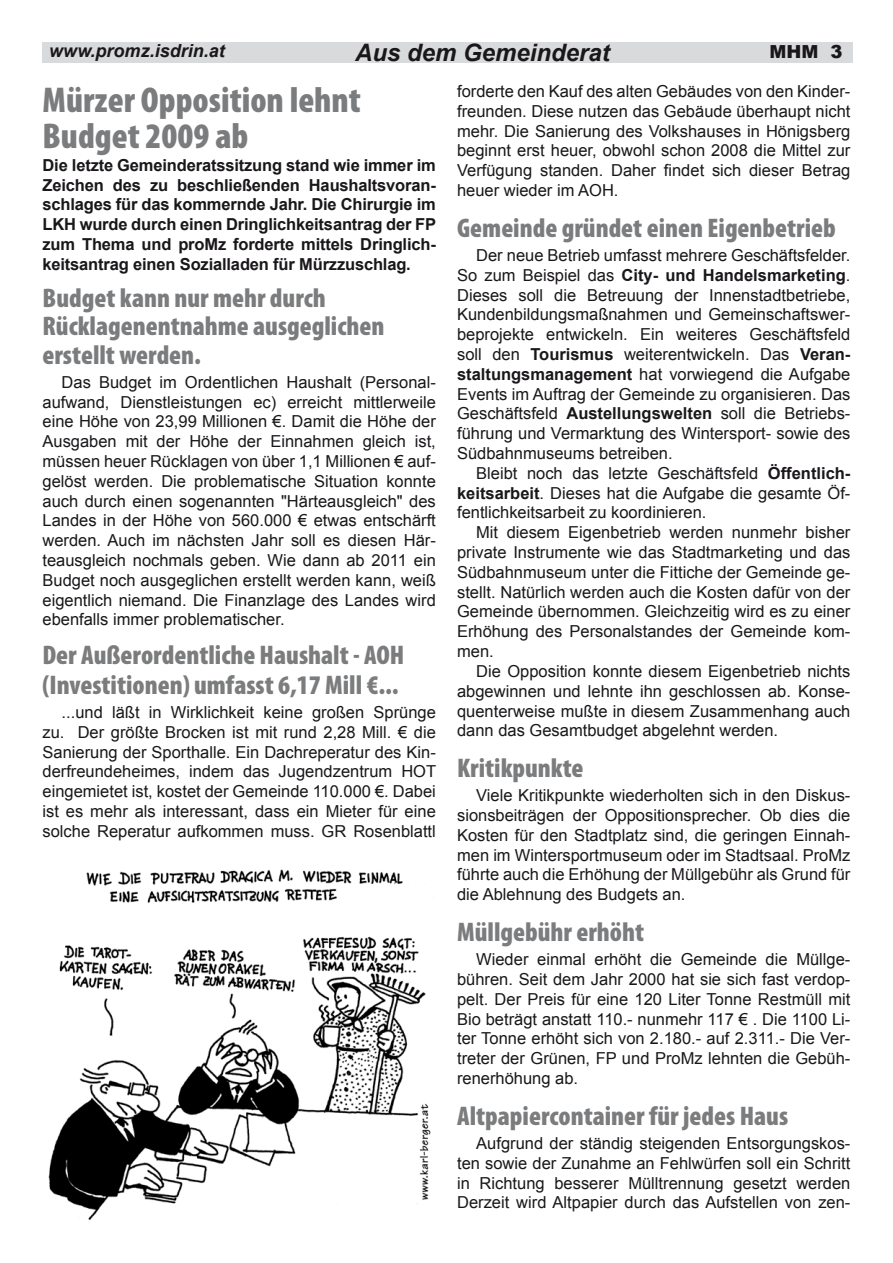
<style>
.page{position:relative;width:893px;height:1263px;background:#fff}
.page>*{position:absolute;margin:0;border:0;box-sizing:border-box;transform-origin:0 0}
.t1{font:900 condensed 36px/36px "Myriad Pro";color:#7b7c7e}
.t2{font:900 condensed 27px/28.5px "Myriad Pro";color:#7b7c7e}
.t3{font:italic 700 24px "Arial";color:#1a171b}
.t4{font:italic 700 18px "Arial";color:#1a171b}
.t5{font:900 18px "Arial";color:#1a171b}
.t6{font:16.5px/19.8px "Arial";color:#1a171b;text-align:justify}
.t7{font:700 16.5px/19.8px "Arial";letter-spacing:-.01em;color:#1a171b;text-align:justify}
.s1{font-weight:700}
</style>
<div class="page">
<div style="left:43px;top:43px;width:810px;height:20px;background:#d9dadb"></div>
<img style="left:48px;top:869px;width:383px;height:351px">
<p class="t4" style="left:49px;top:41px;width:177px">www.promz.isdrin.at</p>
<h3 class="t3" style="left:355px;top:39px;width:256px">Aus dem Gemeinderat</h3>
<p class="t5" style="left:769px;top:42px;width:48px">MHM</p>
<h1 class="t1" style="left:43px;top:81px;width:320px">Mürzer Opposition lehnt<br>Budget 2009 ab</h1>
<p class="t7" style="left:43px;top:155px;width:395px">Die letzte Gemeinderatssitzung stand wie immer im Zeichen des zu beschließenden Haushaltsvoran&shy;schlages für das kommernde Jahr. Die Chirurgie im LKH wurde durch einen Dringlichkeitsantrag der FP zum Thema und proMz forderte mittels Dringlich&shy;keitsantrag einen Sozialladen für Mürzzuschlag.</p>
<h2 class="t2" style="left:43px;top:283px;width:343px">Budget kann nur mehr durch<br>Rücklagenentnahme ausgeglichen erstellt werden.</h2>
<p class="t6" style="left:43px;top:372px;width:395px;text-indent:19px">Das Budget im Ordentlichen Haushalt (Personal&shy;aufwand, Dienstleistungen ec) erreicht mittlerweile eine Höhe von 23,99 Millionen €. Damit die Höhe der Ausgaben mit der Höhe der Einnahmen gleich ist, müssen heuer Rücklagen von über 1,1 Millionen € auf&shy;gelöst werden. Die problematische Situation konnte auch durch einen sogenannten "Härteausgleich" des Landes in der Höhe von 560.000 € etwas entschärft werden. Auch im nächsten Jahr soll es diesen Här&shy;teausgleich nochmals geben. Wie dann ab 2011 ein Budget noch ausgeglichen erstellt werden kann, weiß eigentlich niemand. Die Finanzlage des Landes wird ebenfalls immer problematischer.</p>
<h2 class="t2" style="left:43px;top:639px;width:363px;line-height:30px">Der Außerordentliche Haushalt - AOH (Investitionen) umfasst 6,17 Mill €...</h2>
<p class="t6" style="left:43px;top:702px;width:395px;text-indent:19px">...und läßt in Wirklichkeit keine großen Sprünge zu. Der größte Brocken ist mit rund 2,28 Mill. € die Sanierung der Sporthalle. Ein Dachreperatur des Kin&shy;derfreundeheimes, indem das Jugendzentrum HOT eingemietet ist, kostet der Gemeinde 110.000 €. Dabei ist es mehr als interessant, dass ein Mieter für eine solche Reperatur aufkommen muss. GR Rosenblattl</p>
<p class="t6" style="left:457px;top:81px;width:395px">forderte den Kauf des alten Gebäudes von den Kinder&shy;freunden. Diese nutzen das Gebäude überhaupt nicht mehr. Die Sanierung des Volkshauses in Hönigsberg beginnt erst heuer, obwohl schon 2008 die Mittel zur Verfügung standen. Daher findet sich dieser Betrag heuer wieder im AOH.</p>
<h2 class="t2" style="left:457px;top:213px;width:380px">Gemeinde gründet einen Eigenbetrieb</h2>
<p class="t6" style="left:457px;top:245px;width:395px;text-indent:19px">Der neue Betrieb umfasst mehrere Geschäftsfelder.<br>So zum Beispiel das <span class="s1">City- und Handelsmarketing</span>.<br>Dieses soll die Betreuung der Innenstadtbetriebe, Kundenbildungsmaßnahmen und Gemeinschaftswer&shy;beprojekte entwickeln. Ein weiteres Geschäftsfeld soll den <span class="s1">Tourismus</span> weiterentwickeln. Das <span class="s1">Veran&shy;staltungsmanagement</span> hat vorwiegend die Aufgabe Events im Auftrag der Gemeinde zu organisieren. Das Geschäftsfeld <span class="s1">Austellungswelten</span> soll die Betriebs&shy;führung und Vermarktung des Wintersport- sowie des Südbahnmuseums betreiben.</p>
<p class="t6" style="left:457px;top:463px;width:395px;text-indent:19px">Bleibt noch das letzte Geschäftsfeld <span class="s1">Öffentlich&shy;keitsarbeit</span>. Dieses hat die Aufgabe die gesamte Öf&shy;fentlichkeitsarbeit zu koordinieren.</p>
<p class="t6" style="left:457px;top:523px;width:395px;text-indent:19px">Mit diesem Eigenbetrieb werden nunmehr bisher private Instrumente wie das Stadtmarketing und das Südbahnmuseum unter die Fittiche der Gemeinde ge&shy;stellt. Natürlich werden auch die Kosten dafür von der Gemeinde übernommen. Gleichzeitig wird es zu einer Erhöhung des Personalstandes der Gemeinde kom&shy;men.</p>
<p class="t6" style="left:457px;top:661px;width:395px;text-indent:19px">Die Opposition konnte diesem Eigenbetrieb nichts abgewinnen und lehnte ihn geschlossen ab. Konse&shy;quenterweise mußte in diesem Zusammenhang auch dann das Gesamtbudget abgelehnt werden.</p>
<h2 class="t2" style="left:457px;top:753px;width:128px">Kritikpunkte</h2>
<p class="t6" style="left:457px;top:785px;width:395px;text-indent:19px">Viele Kritikpunkte wiederholten sich in den Diskus&shy;sionsbeiträgen der Oppositionsprecher. Ob dies die Kosten für den Stadtplatz sind, die geringen Einnah&shy;men im Wintersportmuseum oder im Stadtsaal. ProMz führte auch die Erhöhung der Müllgebühr als Grund für die Ablehnung des Budgets an.</p>
<h2 class="t2" style="left:457px;top:917px;width:189px">Müllgebühr erhöht</h2>
<p class="t6" style="left:457px;top:949px;width:395px;text-indent:19px">Wieder einmal erhöht die Gemeinde die Müllge&shy;bühren. Seit dem Jahr 2000 hat sie sich fast verdop&shy;pelt. Der Preis für eine 120 Liter Tonne Restmüll mit Bio beträgt anstatt 110.- nunmehr 117 € . Die 1100 Li&shy;ter Tonne erhöht sich von 2.180.- auf 2.311.- Die Ver&shy;treter der Grünen, FP und ProMz lehnten die Gebüh&shy;renerhöhung ab.</p>
<h2 class="t2" style="left:457px;top:1101px;width:333px">Altpapiercontainer für jedes Haus</h2>
<p class="t6" style="left:457px;top:1133px;width:395px;text-indent:19px">Aufgrund der ständig steigenden Entsorgungskos&shy;ten sowie der Zunahme an Fehlwürfen soll ein Schritt in Richtung besserer Mülltrennung gesetzt werden Derzeit wird Altpapier durch das Aufstellen von zen-</p>
</div>
